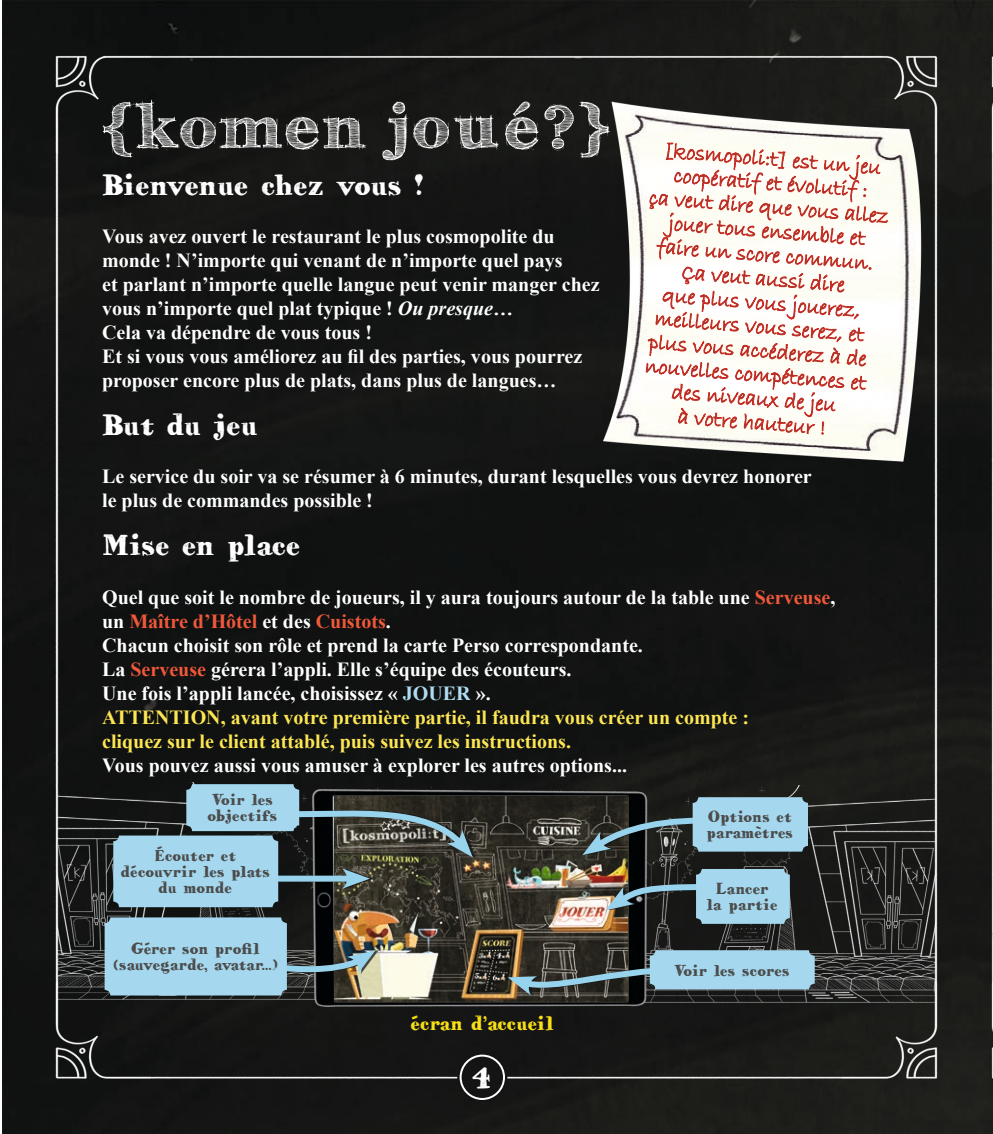
<style>
.page{position:relative;width:993px;height:1134px;background:#fff}
.page>*{position:absolute;margin:0;border:0;box-sizing:border-box;transform-origin:0 0}
.t1{font:700 60px "FFF Tusj";letter-spacing:.1em;color:#fff}
.t2{font:30px "HVD Bodedo";letter-spacing:-.015em;color:#fff}
.t3{font:22px/24px "Bradley Hand ITC";color:#983c36;text-align:center}
.t4{font:700 20px/24px "Times New Roman";color:#fff}
.t5{font:20px "HVD Bodedo";letter-spacing:-.01em;color:#fbe116}
.t6{font:16px/16px "HVD Bodedo";color:#4b4b4a;text-align:center}
.t7{font:16px/16px "HVD Bodedo";letter-spacing:-.025em;color:#4b4b4a}
.s1{font-style:italic}
.s2{color:#f0583a}
.s3{color:#afdcf1}
.s4{color:#fde653}
</style>
<div class="page">
<img style="left:2px;top:1px;width:990px;height:1133px">
<div style="left:28px;top:20px;width:935px;height:1093px;background:#131413"></div>
<div style="left:965px;top:20px;width:27px;height:1093px;background:#181917"></div>
<img style="left:437px;top:785px;width:498px;height:279px">
<img style="left:58px;top:782px;width:405px;height:279px">
<svg style="left:991px;top:885px;width:2px;height:107px"></svg>
<img style="left:307px;top:784px;width:345px;height:227px">
<img style="left:335px;top:797px;width:292px;height:204px">
<div style="left:608px;top:873px;width:106px;height:37px;background:#131413;opacity:.75"></div>
<svg style="left:605px;top:881px;width:90px;height:29px;background:#4a575b"></svg>
<div style="left:510px;top:956px;width:172px;height:39px;background:#131413;opacity:.75"></div>
<svg style="left:507px;top:964px;width:175px;height:31px;background:#4c5554"></svg>
<div style="left:585px;top:807px;width:127px;height:48px;background:#131413;opacity:.75"></div>
<svg style="left:582px;top:814px;width:130px;height:41px;background:#3c4647"></svg>
<div style="left:257px;top:865px;width:116px;height:27px;background:#131413;opacity:.75"></div>
<div style="left:257px;top:876px;width:96px;height:6px;background:#97d3ed"></div>
<svg style="left:342px;top:868px;width:28px;height:21px"></svg>
<div style="left:255px;top:950px;width:123px;height:28px;background:#131413;opacity:.75"></div>
<svg style="left:287px;top:944px;width:88px;height:40px;background:#57605c"></svg>
<div style="left:293px;top:801px;width:182px;height:56px;background:#131413;opacity:.75"></div>
<svg style="left:287px;top:807px;width:185px;height:50px;background:#474d4b"></svg>
<div style="left:695px;top:869px;width:94px;height:55px;background:#a5d8ef;border-radius:6px"></div>
<div style="left:649px;top:950px;width:165px;height:39px;background:#a5d8ef;border-radius:6px"></div>
<div style="left:692px;top:797px;width:115px;height:55px;background:#a5d8ef;border-radius:6px"></div>
<div style="left:113px;top:835px;width:165px;height:72px;background:#a5d8ef;border-radius:6px"></div>
<div style="left:105px;top:917px;width:182px;height:78px;background:#a5d8ef;border-radius:6px"></div>
<div style="left:186px;top:784px;width:113px;height:47px;background:#a5d8ef;border-radius:6px"></div>
<div style="left:457px;top:1052px;width:50px;height:50px;background:#131413;border-radius:50%"></div>
<div style="left:459px;top:1054px;width:46px;height:46px;border:2px solid #fff;border-radius:50%"></div>
<img style="left:570px;top:85px;width:368px;height:409px">
<svg style="left:645px;top:139px;width:243px;height:313px"></svg>
<h1 class="t1" style="left:102px;top:91px;width:512px">{komen joué?}</h1>
<h2 class="t2" style="left:102px;top:166px;width:323px">Bienvenue chez vous !</h2>
<p class="t4" style="left:102px;top:224px;width:498px">Vous avez ouvert le restaurant le plus cosmopolite du monde ! N’importe qui venant de n’importe quel pays<br>et parlant n’importe quelle langue peut venir manger chez vous n’importe quel plat typique ! <span class="s1">Ou presque…<br></span>Cela va dépendre de vous tous !<br>Et si vous vous améliorez au fil des parties, vous pourrez proposer encore plus de plats, dans plus de langues…</p>
<h2 class="t2" style="left:102px;top:406px;width:157px">But du jeu</h2>
<p class="t4" style="left:102px;top:464px;width:711px">Le service du soir va se résumer à 6 minutes, durant lesquelles vous devrez honorer le plus de commandes possible !</p>
<h2 class="t2" style="left:102px;top:526px;width:200px">Mise en place</h2>
<p class="t4" style="left:102px;top:584px;width:734px">Quel que soit le nombre de joueurs, il y aura toujours autour de la table une <span class="s2">Serveuse</span>, un <span class="s2">Maître d’Hôtel</span> et des <span class="s2">Cuistots</span>.<br>Chacun choisit son rôle et prend la carte Perso correspondante.<br>La <span class="s2">Serveuse</span> gérera l’appli. Elle s’équipe des écouteurs.<br>Une fois l’appli lancée, choisissez « <span class="s3">JOUER</span> ».<br><span class="s4">ATTENTION, avant votre première partie, il faudra vous créer un compte :<br>cliquez sur le client attablé, puis suivez les instructions.</span></p>
<p class="t4" style="left:102px;top:752px;width:526px">Vous pouvez aussi vous amuser à explorer les autres options...</p>
<p class="t3" style="left:654px;top:137px;width:242px;rotate:5deg">[kosmopoli:t] est un jeu coopératif et évolutif :<br>ça veut dire que vous allez jouer tous ensemble et faire un score commun.<br>Ça veut aussi dire<br>que plus vous jouerez, meilleurs vous serez, et plus vous accéderez à de nouvelles compétences et des niveaux de jeu<br>à votre hauteur !</p>
<p class="t7" style="left:207px;top:792px;width:71px">Voir les objectifs</p>
<p class="t6" style="left:121px;top:847px;width:151px">Écouter et découvrir les plats du monde</p>
<p class="t6" style="left:114px;top:941px;width:166px">Gérer son profil (sauvegarde, avatar...)</p>
<p class="t5" style="left:410px;top:1010px;width:145px">écran d’accueil</p>
<h2 class="t2" style="left:472px;top:1059px;width:21px">4</h2>
<p class="t6" style="left:706px;top:808px;width:88px;text-align:left">Options et paramètres</p>
<p class="t6" style="left:706px;top:880px;width:73px">Lancer la partie</p>
<p class="t7" style="left:674px;top:962px;width:117px">Voir les scores</p>
</div>
